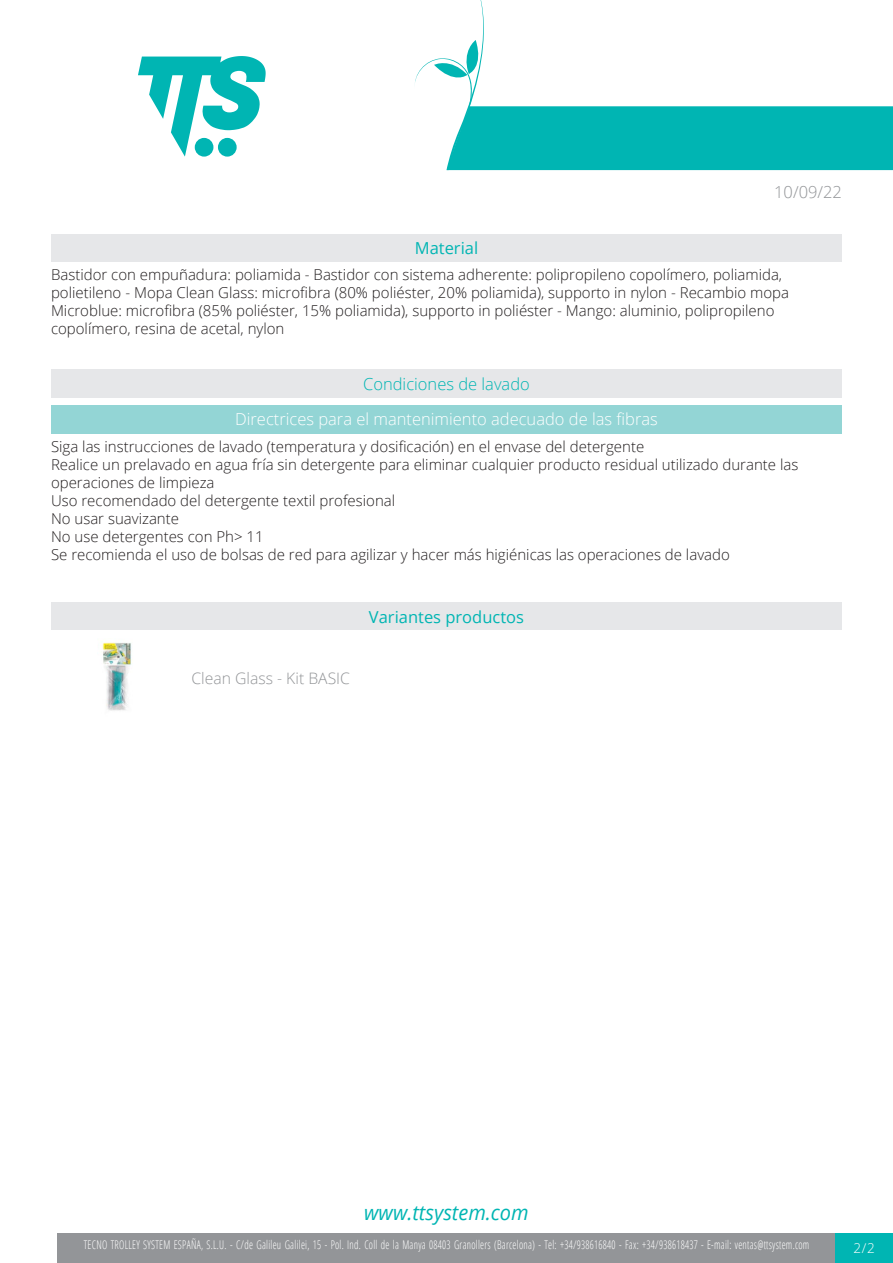
<style>
.page{position:relative;width:893px;height:1263px;background:#fff}
.page>*{position:absolute;margin:0;border:0;box-sizing:border-box;transform-origin:0 0}
.t1{font:italic 20.85px "Open Sans";color:#00b5b3;scale:.96 1}
.Titolo12{font:300 16.5px "Open Sans";color:#fff}
.Titolo11{font:300 16.5px "Open Sans";color:#00b5b3}
.Titolo5{font:16.5px "Open Sans";color:#00b5b3}
.t2{font:300 16.5px "Open Sans";color:#939598}
.Titolo16{font:16.5px "Open Sans";color:#00b5b3}
.Nome{font:300 15.75px "Open Sans";color:#939598}
.MantenimentoFibre{font:300 15px/18px "Open Sans";color:#231f20}
.Materiale{font:300 15px/18px "Open Sans";color:#231f20}
.t3{font:300 13.5px "Open Sans";color:#fff}
.t4{font:300 12px "Open Sans Condensed";letter-spacing:.025em;color:#fff;scale:.85 1}
</style>
<div class="page">
<svg style="left:138px;top:56px;width:128px;height:101px"></svg>
<div style="left:57px;top:1233px;width:779px;height:30px;background:#939598"></div>
<div style="left:836px;top:1233px;width:57px;height:30px;background:#00b5b3"></div>
<svg style="left:415px;top:0;width:478px;height:170px"></svg>
<div style="left:51px;top:234px;width:791px;height:28px;background:#e6e7e9"></div>
<div style="left:51px;top:370px;width:791px;height:28px;background:#e6e7e9"></div>
<div style="left:51px;top:405px;width:791px;height:28px;background:#93d5d5"></div>
<div style="left:51px;top:602px;width:791px;height:28px;background:#e6e7e9"></div>
<img style="left:102px;top:642px;width:29px;height:69px">
<p class="t2" style="left:774px;top:180px;width:69px">10/09/22</p>
<p class="Titolo16" style="left:415px;top:237px;width:65px">Material</p>
<p class="Materiale" style="left:51px;top:265px;width:740px">Bastidor con empuñadura: poliamida - Bastidor con sistema adherente: polipropileno copolímero, poliamida, polietileno - Mopa Clean Glass: microfibra (80% poliéster, 20% poliamida), supporto in nylon - Recambio mopa Microblue: microfibra (85% poliéster, 15% poliamida), supporto in poliéster - Mango: aluminio, polipropileno copolímero, resina de acetal, nylon</p>
<p class="Titolo11" style="left:363px;top:373px;width:168px">Condiciones de lavado</p>
<p class="Titolo12" style="left:235px;top:408px;width:424px">Directrices para el mantenimiento adecuado de las fibras</p>
<p class="MantenimentoFibre" style="left:51px;top:437px;width:595px">Siga las instrucciones de lavado (temperatura y dosificación) en el envase del detergente</p>
<p class="MantenimentoFibre" style="left:51px;top:455px;width:749px">Realice un prelavado en agua fría sin detergente para eliminar cualquier producto residual utilizado durante las operaciones de limpieza</p>
<p class="MantenimentoFibre" style="left:51px;top:491px;width:346px">Uso recomendado del detergente textil profesional</p>
<p class="MantenimentoFibre" style="left:51px;top:509px;width:130px">No usar suavizante</p>
<p class="MantenimentoFibre" style="left:51px;top:527px;width:214px">No use detergentes con Ph&gt; 11</p>
<p class="MantenimentoFibre" style="left:51px;top:545px;width:680px">Se recomienda el uso de bolsas de red para agilizar y hacer más higiénicas las operaciones de lavado</p>
<p class="Nome" style="left:191px;top:667px;width:160px">Clean Glass - Kit BASIC</p>
<p class="Titolo5" style="left:369px;top:605px;width:157px">Variantes productos</p>
<h1 class="t1" style="left:364px;top:1198px;width:173px">www.ttsystem.com</h1>
<p class="t4" style="left:84px;top:1236px;width:855px">TECNO TROLLEY SYSTEM ESPAÑA, S.L.U. - C/de Galileu Galilei, 15 - Pol. Ind. Coll de la Manya 08403 Granollers (Barcelona) - Tel: +34/938616840 - Fax: +34/938618437 - E-mail: ventas@ttsystem.com</p>
<p class="t3" style="left:854px;top:1239px;width:23px">2/2</p>
</div>
